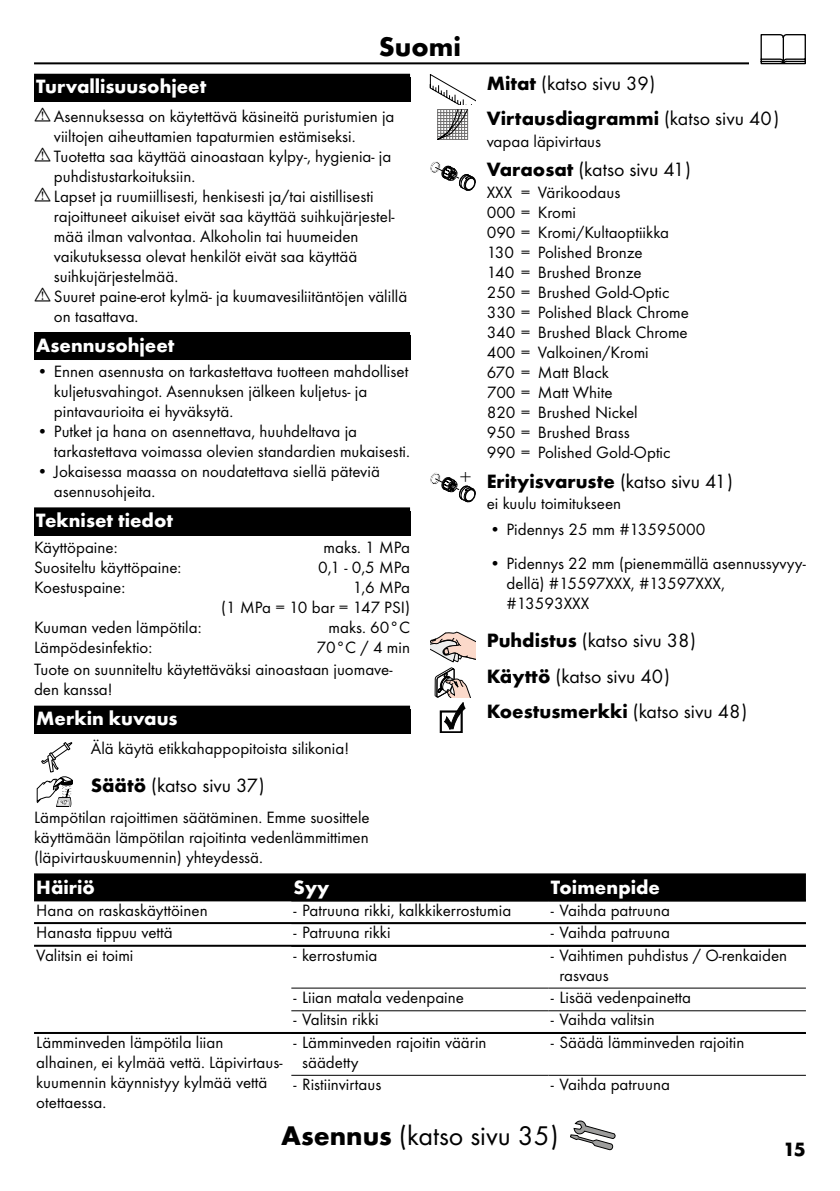
<style>
.page{position:relative;width:840px;height:1191px;background:#fff}
.page>*{position:absolute;margin:0;border:0;box-sizing:border-box;transform-origin:0 0}
.t1{font:28px "Futura TOT Boo";color:#000}
.t2{font:700 28px "Futura TOT";color:#000}
.t3{font:300 21.2px "Futura TOT";color:#000}
.t4{font:20px/35.4px "Futura TOT Boo";color:#000}
.t5{font:700 20px "Futura TOT";color:#000}
.t6{font:700 20px "Futura TOT";color:#fff}
.t7{font:17px/20px "Futura TOT Boo";color:#000}
.s1{font-family:"Futura TOT";font-weight:700}
.s2{font-family:"Futura TOT Boo";font-weight:400}
</style>
<div class="page">
<hr style="left:34px;top:62px;width:771px;height:2px;background:#000">
<div style="left:748px;top:34px;width:68px;height:34px;background:#fff"></div>
<svg style="left:760px;top:34px;width:45px;height:30px"></svg>
<div style="left:34px;top:74px;width:376px;height:28px;background:#000"></div>
<div style="left:34px;top:332px;width:376px;height:28px;background:#000"></div>
<div style="left:34px;top:507px;width:376px;height:28px;background:#000"></div>
<div style="left:34px;top:709px;width:376px;height:25px;background:#000"></div>
<div style="left:34px;top:705px;width:376px;height:28px;background:#000"></div>
<svg style="left:36px;top:742px;width:37px;height:65px"></svg>
<svg style="left:429px;top:74px;width:46px;height:66px"></svg>
<svg style="left:430px;top:161px;width:45px;height:30px"></svg>
<svg style="left:430px;top:472px;width:45px;height:30px"></svg>
<svg style="left:430px;top:632px;width:45px;height:101px"></svg>
<svg style="left:570px;top:1120px;width:45px;height:30px"></svg>
<div style="left:34px;top:873px;width:771px;height:26px;background:#000"></div>
<hr style="left:34px;top:899px;width:771px;height:2px;background:#000">
<hr style="left:34px;top:922px;width:771px;height:2px;background:#000">
<hr style="left:34px;top:944px;width:771px;height:2px;background:#000">
<hr style="left:291px;top:987px;width:257px;height:1px;background:#000">
<hr style="left:548px;top:987px;width:257px;height:1px;background:#000">
<hr style="left:291px;top:1010px;width:257px;height:1px;background:#000">
<hr style="left:548px;top:1010px;width:257px;height:1px;background:#000">
<hr style="left:34px;top:1032px;width:771px;height:2px;background:#000">
<hr style="left:291px;top:1074px;width:257px;height:1px;background:#000">
<hr style="left:548px;top:1074px;width:257px;height:1px;background:#000">
<h1 class="t2" style="left:379px;top:29px;width:83px">Suomi</h1>
<p class="t6" style="left:36px;top:74px;width:171px">Turvallisuusohjeet</p>
<p class="t7" style="left:54px;top:106px;width:355px">Asennuksessa on käytettävä käsineitä puristumien ja viiltojen aiheuttamien tapaturmien estämiseksi.<br>Tuotetta saa käyttää ainoastaan kylpy-, hygienia- ja puhdistustarkoituksiin.<br>Lapset ja ruumiillisesti, henkisesti ja/tai aistillisesti rajoittuneet aikuiset eivät saa käyttää suihkujärjestel&shy;mää ilman valvontaa. Alkoholin tai huumeiden vaikutuksessa olevat henkilöt eivät saa käyttää suihkujärjestelmää.<br>Suuret paine-erot kylmä- ja kuumavesiliitäntöjen välillä on tasattava.</p>
<p class="t6" style="left:36px;top:332px;width:139px">Asennusohjeet</p>
<p class="t7" style="left:54px;top:361px;width:356px;text-indent:-17px">• Ennen asennusta on tarkastettava tuotteen mahdolliset kuljetusvahingot. Asennuksen jälkeen kuljetus- ja pintavaurioita ei hyväksytä.</p>
<p class="t7" style="left:54px;top:421px;width:357px;text-indent:-17px">• Putket ja hana on asennettava, huuhdeltava ja tarkastettava voimassa olevien standardien mukaisesti.</p>
<p class="t7" style="left:54px;top:461px;width:327px;text-indent:-17px">• Jokaisessa maassa on noudatettava siellä päteviä asennusohjeita.</p>
<p class="t6" style="left:36px;top:508px;width:138px">Tekniset tiedot</p>
<p class="t7" style="left:34px;top:537px;width:85px">Käyttöpaine:</p>
<p class="t7" style="left:323px;top:537px;width:88px">maks. 1 MPa</p>
<p class="t7" style="left:34px;top:557px;width:149px">Suositeltu käyttöpaine:</p>
<p class="t7" style="left:318px;top:557px;width:93px">0,1 - 0,5 MPa</p>
<p class="t7" style="left:34px;top:577px;width:93px">Koestuspaine:</p>
<p class="t7" style="left:221px;top:577px;width:190px;text-align:right">1,6 MPa<br>(1 MPa = 10 bar = 147 PSI)</p>
<p class="t7" style="left:34px;top:617px;width:169px">Kuuman veden lämpötila:</p>
<p class="t7" style="left:328px;top:617px;width:83px">maks. 60°C</p>
<p class="t7" style="left:34px;top:637px;width:120px">Lämpödesinfektio:</p>
<p class="t7" style="left:34px;top:635px;width:377px;line-height:22.8px;text-indent:282px">70°C / 4 min<br>Tuote on suunniteltu käytettäväksi ainoastaan juomave-</p>
<p class="t7" style="left:34px;top:679px;width:80px">den kanssa!</p>
<p class="t6" style="left:36px;top:706px;width:143px">Merkin kuvaus</p>
<p class="t7" style="left:91px;top:738px;width:260px">Älä käytä etikkahappopitoista silikonia!</p>
<p class="t4" style="left:91px;top:767px;width:175px"><span class="s1">Säätö</span> (katso sivu 37)</p>
<p class="t7" style="left:34px;top:807px;width:337px;text-align:justify">Lämpötilan rajoittimen säätäminen. Emme suosittele käyttämään lämpötilan rajoitinta vedenlämmittimen (läpivirtauskuumennin) yhteydessä.</p>
<p class="t3" style="left:459px;top:465px;width:13px">+</p>
<p class="t4" style="left:486px;top:65px;width:170px"><span class="s1">Mitat</span> (katso sivu 39)</p>
<p class="t5" style="left:486px;top:106px;width:294px">Virtausdiagrammi <span class="s2">(katso sivu 40)</span></p>
<p class="t7" style="left:486px;top:131px;width:116px">vapaa läpivirtaus</p>
<p class="t4" style="left:486px;top:152px;width:206px"><span class="s1">Varaosat</span> (katso sivu 41)</p>
<p class="t7" style="left:486px;top:182px;width:204px">XXX = Värikoodaus<br>000 = Kromi<br>090 = Kromi/Kultaoptiikka<br>130 = Polished Bronze<br>140 = Brushed Bronze<br>250 = Brushed Gold-Optic<br>330 = Polished Black Chrome<br>340 = Brushed Black Chrome<br>400 = Valkoinen/Kromi<br>670 = Matt Black<br>700 = Matt White<br>820 = Brushed Nickel<br>950 = Brushed Brass<br>990 = Polished Gold-Optic</p>
<p class="t5" style="left:486px;top:468px;width:248px">Erityisvaruste <span class="s2">(katso sivu 41)</span></p>
<p class="t7" style="left:486px;top:493px;width:136px">ei kuulu toimitukseen</p>
<p class="t7" style="left:489px;top:519px;width:217px">• Pidennys 25 mm #13595000</p>
<p class="t7" style="left:506px;top:553px;width:301px;text-indent:-17px">• Pidennys 22 mm (pienemmällä asennussyvyy&shy;dellä) #15597XXX, #13597XXX, #13593XXX</p>
<p class="t4" style="left:486px;top:623px;width:211px"><span class="s1">Puhdistus</span> (katso sivu 38)<br><span class="s1">Käyttö</span> (katso sivu 40)</p>
<p class="t5" style="left:486px;top:699px;width:262px">Koestusmerkki <span class="s2">(katso sivu 48)</span></p>
<p class="t6" style="left:36px;top:874px;width:60px">Häiriö</p>
<p class="t6" style="left:293px;top:874px;width:37px">Syy</p>
<p class="t6" style="left:550px;top:874px;width:110px">Toimenpide</p>
<p class="t7" style="left:36px;top:899px;width:173px">Hana on raskaskäyttöinen</p>
<p class="t7" style="left:293px;top:899px;width:219px">- Patruuna rikki, kalkkikerrostumia</p>
<p class="t7" style="left:550px;top:899px;width:120px">- Vaihda patruuna</p>
<p class="t7" style="left:36px;top:922px;width:138px">Hanasta tippuu vettä</p>
<p class="t7" style="left:293px;top:922px;width:98px">- Patruuna rikki</p>
<p class="t7" style="left:550px;top:922px;width:120px">- Vaihda patruuna</p>
<p class="t7" style="left:36px;top:945px;width:99px">Valitsin ei toimi</p>
<p class="t7" style="left:293px;top:945px;width:85px">- kerrostumia</p>
<p class="t7" style="left:559px;top:945px;width:229px;text-indent:-8px">- Vaihtimen puhdistus / O-renkaiden rasvaus</p>
<p class="t7" style="left:293px;top:987px;width:172px">- Liian matala vedenpaine</p>
<p class="t7" style="left:550px;top:987px;width:142px">- Lisää vedenpainetta</p>
<p class="t7" style="left:293px;top:1009px;width:87px">- Valitsin rikki</p>
<p class="t7" style="left:550px;top:1009px;width:105px">- Vaihda valitsin</p>
<p class="t7" style="left:36px;top:1032px;width:247px">Lämminveden lämpötila liian alhainen, ei kylmää vettä. Läpivirtaus&shy;kuumennin käynnistyy kylmää vettä otettaessa.</p>
<p class="t7" style="left:302px;top:1032px;width:186px;text-indent:-8px">- Lämminveden rajoitin väärin säädetty</p>
<p class="t7" style="left:550px;top:1032px;width:195px">- Säädä lämminveden rajoitin</p>
<p class="t7" style="left:293px;top:1074px;width:89px">- Ristiinvirtaus</p>
<p class="t7" style="left:550px;top:1074px;width:120px">- Vaihda patruuna</p>
<h1 class="t1" style="left:281px;top:1119px;width:279px"><span class="s1">Asennus</span> (katso sivu 35)</h1>
<p class="t5" style="left:782px;top:1136px;width:24px">15</p>
</div>
